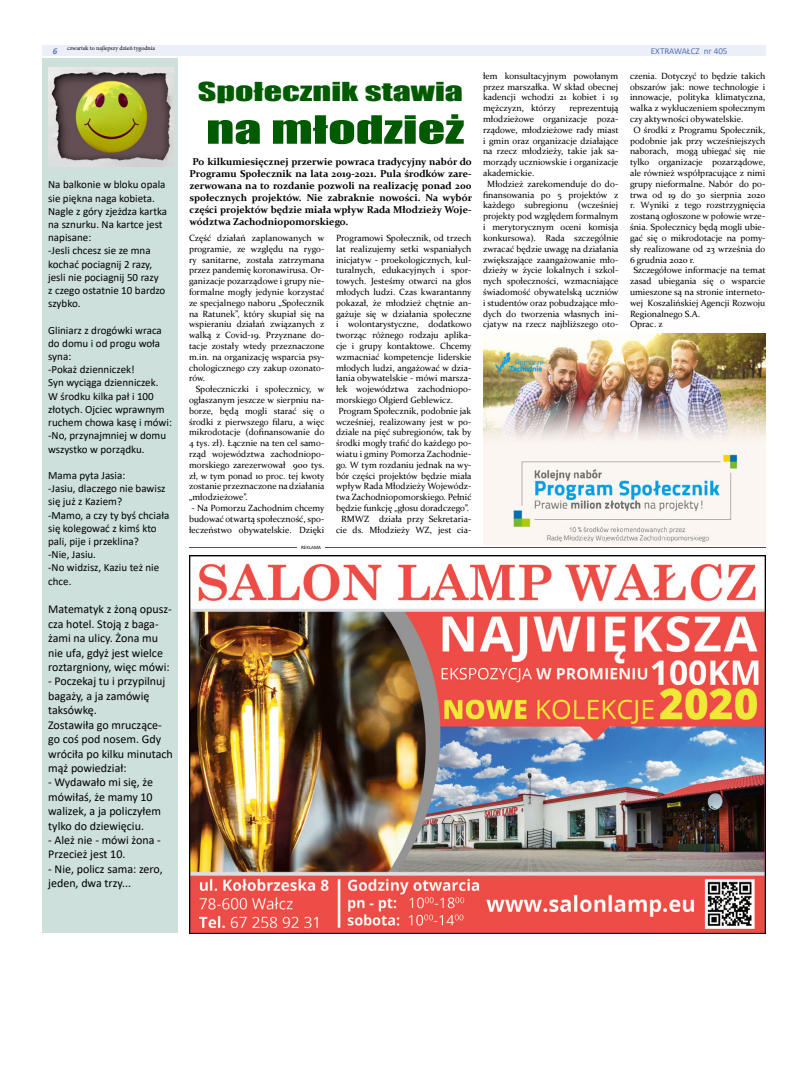
<style>
.page{position:relative;width:794px;height:1092px;background:#fff}
.page>*{position:absolute;margin:0;border:0;box-sizing:border-box;transform-origin:0 0}
.t1{font:36px "Impact";color:#005a00;scale:1.5 1}
.t2{font:24px "Impact";color:#005a00;scale:1.5 1}
.t3{font:12px/14.4px "Calibri";color:#000}
.t4{font:11px/13.2px "Calibri";color:#000}
.t5{font:700 10px/12px "Constantia";color:#000;text-align:justify}
.t6{font:9px/10.8px "Constantia";color:#000;text-align:justify}
.t7{font:9px "Calibri";color:#5570b6}
.t8{font:italic 700 9px "Calibri";color:#5b72b9}
.t9{font:6px "Minion Pro";color:#000}
.t10{font:5px "Calibri";color:#000}
</style>
<div class="page">
<div style="left:43px;top:45px;width:722px;height:11px;background:#ebeff9"></div>
<div style="left:43px;top:59px;width:135px;height:874px;background:#cde0dc"></div>
<img style="left:48px;top:68px;width:125px;height:98px">
<hr style="left:189px;top:547px;width:576px;height:1px;background:#8a3266">
<hr style="left:298px;top:545px;width:27px;height:4px;background:#fff">
<img style="left:189px;top:555px;width:576px;height:378px">
<img style="left:483px;top:333px;width:282px;height:211px">
<p class="t9" style="left:67px;top:44px;width:89px">czwartek to najlepszy dzień tygodnia</p>
<p class="t8" style="left:53px;top:44px;width:6px">6</p>
<p class="t7" style="left:651px;top:44px;width:78px">EXTRAWAŁCZ nr 405</p>
<p class="t4" style="left:48px;top:178px;width:120px">Na balkonie w bloku opala sie piękna naga kobieta.<br>Nagle z góry zjeżdza kartka na sznurku. Na kartce jest napisane:<br>-Jesli chcesz sie ze mna kochać pociagnij 2 razy, jesli nie pociagnij 50 razy<br>z czego ostatnie 10 bardzo szybko.</p>
<p class="t4" style="left:48px;top:323px;width:125px">Gliniarz z drogówki wraca do domu i od progu woła syna:<br>-Pokaż dzienniczek!<br>Syn wyciąga dzienniczek.<br>W środku kilka pał i 100 złotych. Ojciec wprawnym ruchem chowa kasę i mówi: -No, przynajmniej w domu wszystko w porządku.</p>
<p class="t4" style="left:48px;top:468px;width:123px">Mama pyta Jasia:<br>-Jasiu, dlaczego nie bawisz się już z Kaziem?<br>-Mamo, a czy ty byś chciała się kolegować z kimś kto pali, pije i przeklina?<br>-Nie, Jasiu.<br>-No widzisz, Kaziu też nie chce.</p>
<h3 class="t3" style="left:48px;top:602px;width:125px">Matematyk z żoną opusz&shy;cza hotel. Stoją z baga&shy;żami na ulicy. Żona mu nie ufa, gdyż jest wielce roztargniony, więc mówi:</h3>
<h3 class="t3" style="left:48px;top:674px;width:126px">- Poczekaj tu i przypilnuj bagaży, a ja zamówię taksówkę.<br>Zostawiła go mruczące&shy;go coś pod nosem. Gdy wróciła po kilku minutach mąż powiedział:</h3>
<h3 class="t3" style="left:48px;top:774px;width:114px">- Wydawało mi się, że mówiłaś, że mamy 10 walizek, a ja policzyłem tylko do dziewięciu.</h3>
<h3 class="t3" style="left:48px;top:832px;width:114px">- Ależ nie - mówi żona -<br>Przecież jest 10.</h3>
<h3 class="t3" style="left:48px;top:861px;width:116px">- Nie, policz sama: zero, jeden, dwa trzy...</h3>
<h2 class="t2" style="left:198px;top:72px;width:178px">Społecznik stawia</h2>
<h1 class="t1" style="left:206px;top:102px;width:174px">na młodzież</h1>
<p class="t5" style="left:189px;top:155px;width:284px">Po kilkumiesięcznej przerwie powraca tradycyjny nabór do Programu Społecznik na lata 2019-2021. Pula środków zare&shy;zerwowana na to rozdanie pozwoli na realizację ponad 200 społecznych projektów. Nie zabraknie nowości. Na wybór części projektów będzie miała wpływ Rada Młodzieży Woje&shy;wództwa Zachodniopomorskiego.</p>
<p class="t6" style="left:189px;top:232px;width:137px">Część działań zaplanowanych w programie, ze względu na rygo&shy;ry sanitarne, została zatrzymana przez pandemię koronawirusa. Or&shy;ganizacje pozarządowe i grupy nie&shy;formalne mogły jedynie korzystać ze specjalnego naboru „Społecznik na Ratunek”, który skupiał się na wspieraniu działań związanych z walką z Covid-19. Przyznane do&shy;tacje zostały wtedy przeznaczone m.in. na organizację wsparcia psy&shy;chologicznego czy zakup ozonato&shy;rów.</p>
<p class="t6" style="left:189px;top:383px;width:137px;text-indent:7px">Społeczniczki i społecznicy, w ogłaszanym jeszcze w sierpniu na&shy;borze, będą mogli starać się o środki z pierwszego filaru, a więc mikrodotacje (dofinansowanie do 4 tys. zł). Łącznie na ten cel samo&shy;rząd województwa zachodniopo&shy;morskiego zarezerwował 900 tys. zł, w tym ponad 10 proc. tej kwoty zostanie przeznaczone na działania „młodzieżowe”.</p>
<p class="t6" style="left:189px;top:502px;width:137px">- Na Pomorzu Zachodnim chcemy budować otwartą społeczność, spo&shy;łeczeństwo obywatelskie. Dzięki</p>
<p class="t10" style="left:301px;top:543px;width:21px">REKLAMA</p>
<p class="t6" style="left:336px;top:232px;width:137px">Programowi Społecznik, od trzech</p>
<p class="t6" style="left:336px;top:243px;width:137px">lat realizujemy setki wspaniałych</p>
<p class="t6" style="left:336px;top:253px;width:137px">inicjatyw - proekologicznych, kul-</p>
<p class="t6" style="left:336px;top:264px;width:137px">turalnych, edukacyjnych i spor-</p>
<p class="t6" style="left:336px;top:275px;width:137px">towych. Jesteśmy otwarci na głos</p>
<p class="t6" style="left:336px;top:286px;width:137px">młodych ludzi. Czas kwarantanny</p>
<p class="t6" style="left:336px;top:297px;width:137px">pokazał, że młodzież chętnie an-</p>
<p class="t6" style="left:336px;top:307px;width:137px">gażuje się w działania społeczne</p>
<p class="t6" style="left:336px;top:318px;width:137px">i wolontarystyczne, dodatkowo</p>
<p class="t6" style="left:336px;top:329px;width:137px">tworząc różnego rodzaju aplika-</p>
<p class="t6" style="left:336px;top:340px;width:137px">cje i grupy kontaktowe. Chcemy</p>
<p class="t6" style="left:336px;top:351px;width:137px">wzmacniać kompetencje liderskie</p>
<p class="t6" style="left:336px;top:361px;width:137px">młodych ludzi, angażować w dzia-</p>
<p class="t6" style="left:336px;top:372px;width:137px">łania obywatelskie - mówi marsza-</p>
<p class="t6" style="left:336px;top:383px;width:137px">łek województwa zachodniopo-</p>
<p class="t6" style="left:336px;top:394px;width:118px">morskiego Olgierd Geblewicz.</p>
<p class="t6" style="left:338px;top:405px;width:135px">Program Społecznik, podobnie jak</p>
<p class="t6" style="left:336px;top:415px;width:137px">wcześniej, realizowany jest w po-</p>
<p class="t6" style="left:336px;top:426px;width:137px">dziale na pięć subregionów, tak by</p>
<p class="t6" style="left:336px;top:437px;width:137px">środki mogły trafić do każdego po-</p>
<p class="t6" style="left:336px;top:448px;width:137px">wiatu i gminy Pomorza Zachodnie-</p>
<p class="t6" style="left:336px;top:459px;width:137px">go. W tym rozdaniu jednak na wy-</p>
<p class="t6" style="left:336px;top:469px;width:137px">bór części projektów będzie miała</p>
<p class="t6" style="left:336px;top:480px;width:137px">wpływ Rada Młodzieży Wojewódz-</p>
<p class="t6" style="left:336px;top:491px;width:137px">twa Zachodniopomorskiego. Pełnić</p>
<p class="t6" style="left:336px;top:502px;width:134px">będzie funkcję „głosu doradczego”.</p>
<p class="t6" style="left:341px;top:513px;width:132px">RMWZ działa przy Sekretaria-</p>
<p class="t6" style="left:336px;top:523px;width:137px">cie ds. Młodzieży WZ, jest cia-</p>
<p class="t6" style="left:483px;top:70px;width:137px">łem konsultacyjnym powołanym przez marszałka. W skład obecnej kadencji wchodzi 21 kobiet i 19 mężczyzn, którzy</p>
<p class="t6" style="left:569px;top:102px;width:51px">reprezentują</p>
<p class="t6" style="left:483px;top:113px;width:137px">młodzieżowe organizacje poza-</p>
<p class="t6" style="left:483px;top:124px;width:137px">rządowe, młodzieżowe rady miast</p>
<p class="t6" style="left:483px;top:135px;width:137px">i gmin oraz organizacje działające</p>
<p class="t6" style="left:483px;top:145px;width:137px">na rzecz młodzieży, takie jak sa-</p>
<p class="t6" style="left:483px;top:156px;width:137px">morządy uczniowskie i organizacje</p>
<p class="t6" style="left:483px;top:167px;width:53px">akademickie.</p>
<p class="t6" style="left:487px;top:178px;width:133px">Młodzież zarekomenduje do do-</p>
<p class="t6" style="left:483px;top:189px;width:137px">finansowania po 5 projektów z</p>
<p class="t6" style="left:483px;top:199px;width:137px">każdego subregionu (wcześniej</p>
<p class="t6" style="left:483px;top:210px;width:137px">projekty pod względem formalnym</p>
<p class="t6" style="left:483px;top:221px;width:137px">i merytorycznym oceni komisja</p>
<p class="t6" style="left:483px;top:232px;width:137px">konkursowa). Rada szczególnie</p>
<p class="t6" style="left:483px;top:243px;width:137px">zwracać będzie uwagę na działania</p>
<p class="t6" style="left:483px;top:253px;width:137px">zwiększające zaangażowanie mło-</p>
<p class="t6" style="left:483px;top:264px;width:137px">dzieży w życie lokalnych i szkol-</p>
<p class="t6" style="left:483px;top:275px;width:137px">nych społeczności, wzmacniające</p>
<p class="t6" style="left:483px;top:286px;width:137px">świadomość obywatelską uczniów</p>
<p class="t6" style="left:483px;top:297px;width:137px">i studentów oraz pobudzające mło-</p>
<p class="t6" style="left:483px;top:307px;width:137px">dych do tworzenia własnych ini-</p>
<p class="t6" style="left:483px;top:318px;width:137px">cjatyw na rzecz najbliższego oto-</p>
<p class="t6" style="left:630px;top:70px;width:137px">czenia. Dotyczyć to będzie takich</p>
<p class="t6" style="left:630px;top:81px;width:137px">obszarów jak: nowe technologie i</p>
<p class="t6" style="left:630px;top:91px;width:137px">innowacje, polityka klimatyczna,</p>
<p class="t6" style="left:630px;top:102px;width:137px">walka z wykluczeniem społecznym</p>
<p class="t6" style="left:630px;top:113px;width:115px">czy aktywności obywatelskie.</p>
<p class="t6" style="left:633px;top:124px;width:133px">O środki z Programu Społecznik,</p>
<p class="t6" style="left:630px;top:135px;width:137px">podobnie jak przy wcześniejszych</p>
<p class="t6" style="left:630px;top:145px;width:137px">naborach, mogą ubiegać się nie</p>
<p class="t6" style="left:630px;top:156px;width:137px">tylko organizacje pozarządowe,</p>
<p class="t6" style="left:630px;top:167px;width:137px">ale również współpracujące z nimi</p>
<p class="t6" style="left:630px;top:178px;width:137px">grupy nieformalne. Nabór do po-</p>
<p class="t6" style="left:630px;top:189px;width:137px">trwa od 19 do 30 sierpnia 2020</p>
<p class="t6" style="left:630px;top:199px;width:137px">r. Wyniki z tego rozstrzygnięcia</p>
<p class="t6" style="left:630px;top:210px;width:137px">zostaną ogłoszone w połowie wrze-</p>
<p class="t6" style="left:630px;top:221px;width:137px">śnia. Społecznicy będą mogli ubie-</p>
<p class="t6" style="left:630px;top:232px;width:137px">gać się o mikrodotacje na pomy-</p>
<p class="t6" style="left:630px;top:243px;width:137px">sły realizowane od 23 września do</p>
<p class="t6" style="left:630px;top:253px;width:66px">6 grudnia 2020 r.</p>
<p class="t6" style="left:633px;top:264px;width:134px">Szczegółowe informacje na temat</p>
<p class="t6" style="left:630px;top:275px;width:137px">zasad ubiegania się o wsparcie</p>
<p class="t6" style="left:630px;top:286px;width:137px">umieszone są na stronie interneto-</p>
<p class="t6" style="left:630px;top:297px;width:137px">wej Koszalińskiej Agencji Rozwoju</p>
<p class="t6" style="left:630px;top:307px;width:71px">Regionalnego S.A.</p>
<p class="t6" style="left:630px;top:318px;width:34px">Oprac. z</p>
</div>
